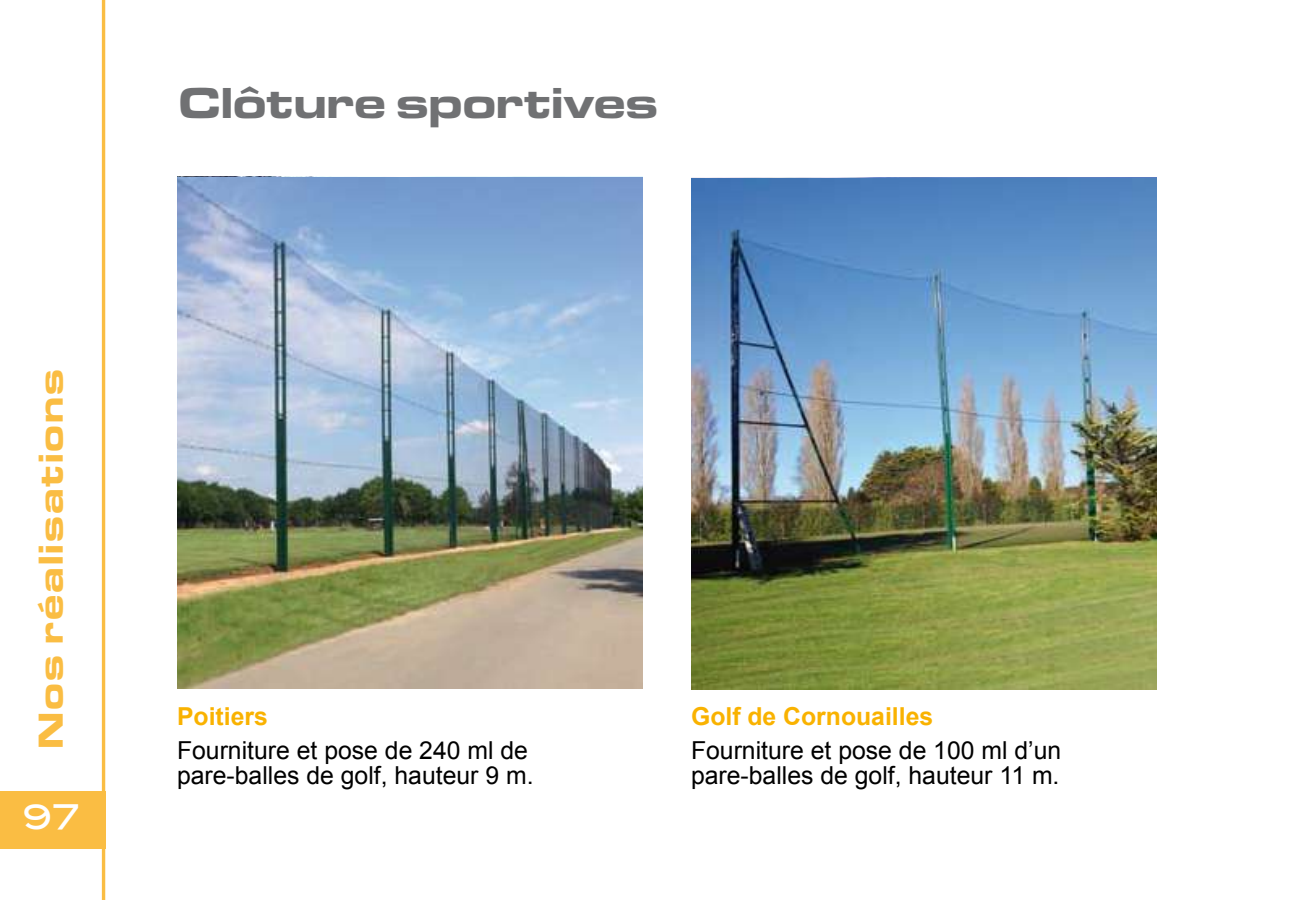
<style>
.page{position:relative;width:1289px;height:900px;background:#fff}
.page>*{position:absolute;margin:0;border:0;box-sizing:border-box;transform-origin:0 0}
.t1{font:45px "Eurostile Extended Black DTC";letter-spacing:-.05em;color:#707173}
.t2{font:36px "Eurostile Extended Black DTC";color:#fabd43}
.t3{font:33.75px "Blair Md ITCTT Medium";color:#fff}
.t4{font:24.75px/24.8px "Arial";color:#000}
.t5{font:700 24.75px "Arial";color:#f9b200}
</style>
<div class="page">
<div style="left:0;top:791px;width:105px;height:57px;background:#fabd43"></div>
<hr style="left:102px;top:0;width:3px;height:899px;background:#fabd43">
<img style="left:177px;top:177px;width:466px;height:511px">
<img style="left:691px;top:179px;width:465px;height:510px">
<h2 class="t2" style="left:30px;top:749px;width:383px;rotate:-90deg">Nos réalisations</h2>
<h3 class="t3" style="left:23px;top:789px;width:57px">97</h3>
<h1 class="t1" style="left:177px;top:77px;width:483px">Clôture sportives</h1>
<p class="t5" style="left:177px;top:699px;width:92px">Poitiers</p>
<p class="t4" style="left:177px;top:737px;width:358px">Fourniture et pose de 240 ml de pare-balles de golf, hauteur 9 m.</p>
<p class="t5" style="left:691px;top:699px;width:244px">Golf de Cornouailles</p>
<p class="t4" style="left:691px;top:737px;width:372px">Fourniture et pose de 100 ml d’un pare-balles de golf, hauteur 11 m.</p>
</div>
